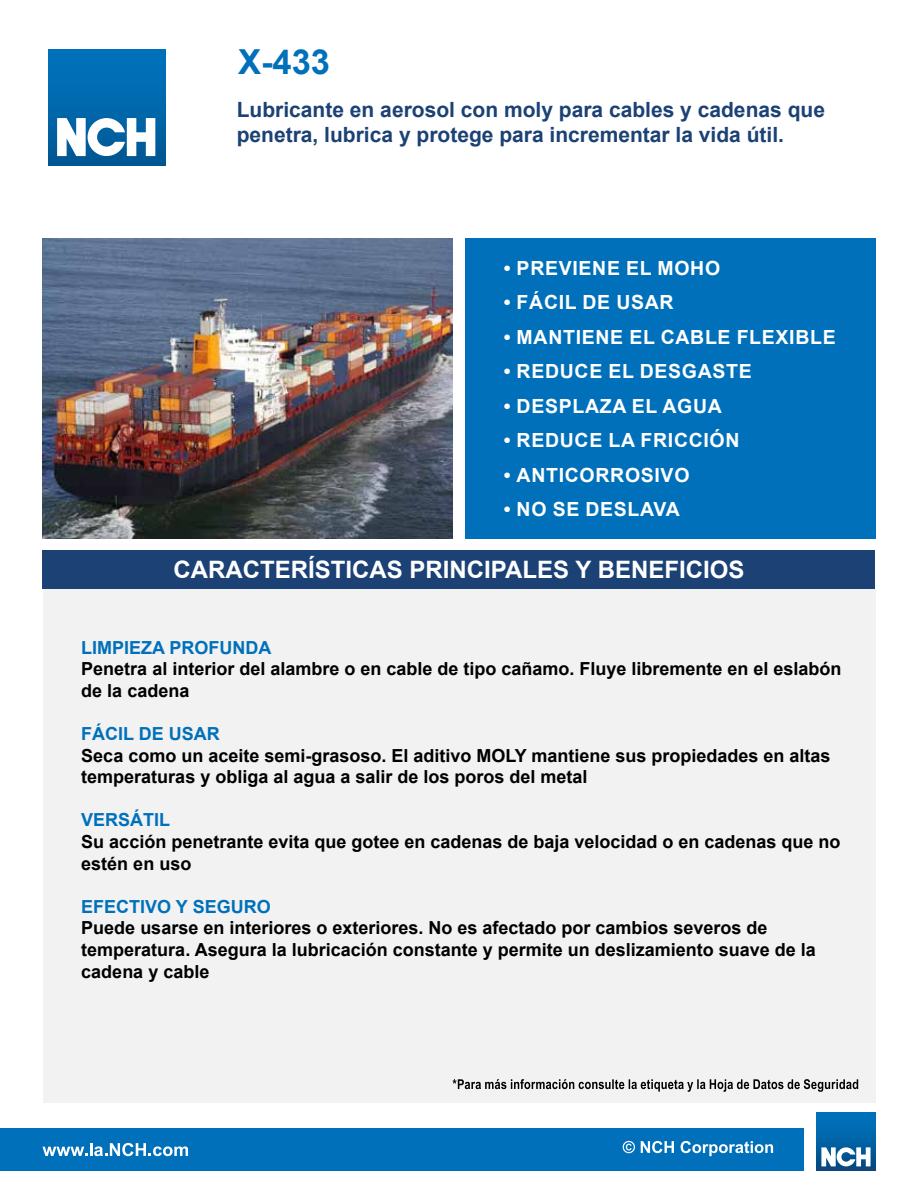
<style>
.page{position:relative;width:918px;height:1188px;background:#fff}
.page>*{position:absolute;margin:0;border:0;box-sizing:border-box;transform-origin:0 0}
.t1{font:700 34.5px "Arial";color:#0070ba}
.t2{font:700 24px "Arial";color:#fff}
.t3{font:700 21px/25.2px "Arial";color:#1b4175}
.t4{font:700 19.5px "Arial";letter-spacing:.035em;color:#fff}
.t5{font:700 18px/21.6px "Arial";color:#000}
.t6{font:700 18px "Arial";color:#0070ba}
</style>
<div class="page">
<div style="left:43px;top:550px;width:832px;height:39px;background:#1b4175"></div>
<div style="left:0;top:1128px;width:803px;height:43px;background:#0070ba"></div>
<div style="left:43px;top:589px;width:832px;height:514px;background:#f2f2f2"></div>
<div style="left:465px;top:238px;width:410px;height:301px;background:#0070ba"></div>
<svg style="left:43px;top:1143px;width:145px;height:13px"></svg>
<svg style="left:816px;top:1112px;width:60px;height:59px"></svg>
<div style="left:817px;top:1112px;width:58px;height:59px;background:linear-gradient(to bottom,#0075c2,#084d82)"></div>
<svg style="left:821px;top:1147px;width:50px;height:19px"></svg>
<div style="left:48px;top:49px;width:117px;height:116px;background:linear-gradient(to bottom,#0074c0,#005895)"></div>
<svg style="left:57px;top:118px;width:98px;height:38px"></svg>
<img style="left:43px;top:238px;width:410px;height:301px">
<svg style="left:623px;top:1141px;width:12px;height:12px"></svg>
<svg style="left:641px;top:1141px;width:33px;height:12px"></svg>
<svg style="left:681px;top:1141px;width:92px;height:15px"></svg>
<svg style="left:453px;top:1079px;width:405px;height:13px"></svg>
<h1 class="t1" style="left:238px;top:38px;width:94px">X-433</h1>
<p class="t3" style="left:237px;top:97px;width:590px">Lubricante en aerosol con moly para cables y cadenas que penetra, lubrica y protege para incrementar la vida útil.</p>
<p class="t4" style="left:504px;top:254px;width:218px">• PREVIENE EL MOHO</p>
<p class="t4" style="left:504px;top:289px;width:171px">• FÁCIL DE USAR</p>
<p class="t4" style="left:504px;top:323px;width:333px">• MANTIENE EL CABLE FLEXIBLE</p>
<p class="t4" style="left:504px;top:358px;width:249px">• REDUCE EL DESGASTE</p>
<p class="t4" style="left:504px;top:392px;width:220px">• DESPLAZA EL AGUA</p>
<p class="t4" style="left:504px;top:427px;width:237px">• REDUCE LA FRICCIÓN</p>
<p class="t4" style="left:504px;top:461px;width:187px">• ANTICORROSIVO</p>
<p class="t4" style="left:504px;top:496px;width:177px">• NO SE DESLAVA</p>
<h2 class="t2" style="left:174px;top:553px;width:572px">CARACTERÍSTICAS PRINCIPALES Y BENEFICIOS</h2>
<p class="t6" style="left:81px;top:635px;width:192px">LIMPIEZA PROFUNDA</p>
<p class="t5" style="left:81px;top:658px;width:762px">Penetra al interior del alambre o en cable de tipo cañamo. Fluye libremente en el eslabón de la cadena</p>
<p class="t6" style="left:81px;top:721px;width:140px">FÁCIL DE USAR</p>
<p class="t5" style="left:81px;top:745px;width:751px">Seca como un aceite semi-grasoso. El aditivo MOLY mantiene sus propiedades en altas temperaturas y obliga al agua a salir de los poros del metal</p>
<p class="t6" style="left:81px;top:807px;width:91px">VERSÁTIL</p>
<p class="t5" style="left:81px;top:831px;width:761px">Su acción penetrante evita que gotee en cadenas de baja velocidad o en cadenas que no estén en uso</p>
<p class="t6" style="left:81px;top:894px;width:191px">EFECTIVO Y SEGURO</p>
<p class="t5" style="left:81px;top:917px;width:736px">Puede usarse en interiores o exteriores. No es afectado por cambios severos de temperatura. Asegura la lubricación constante y permite un deslizamiento suave de la cadena y cable</p>
</div>
